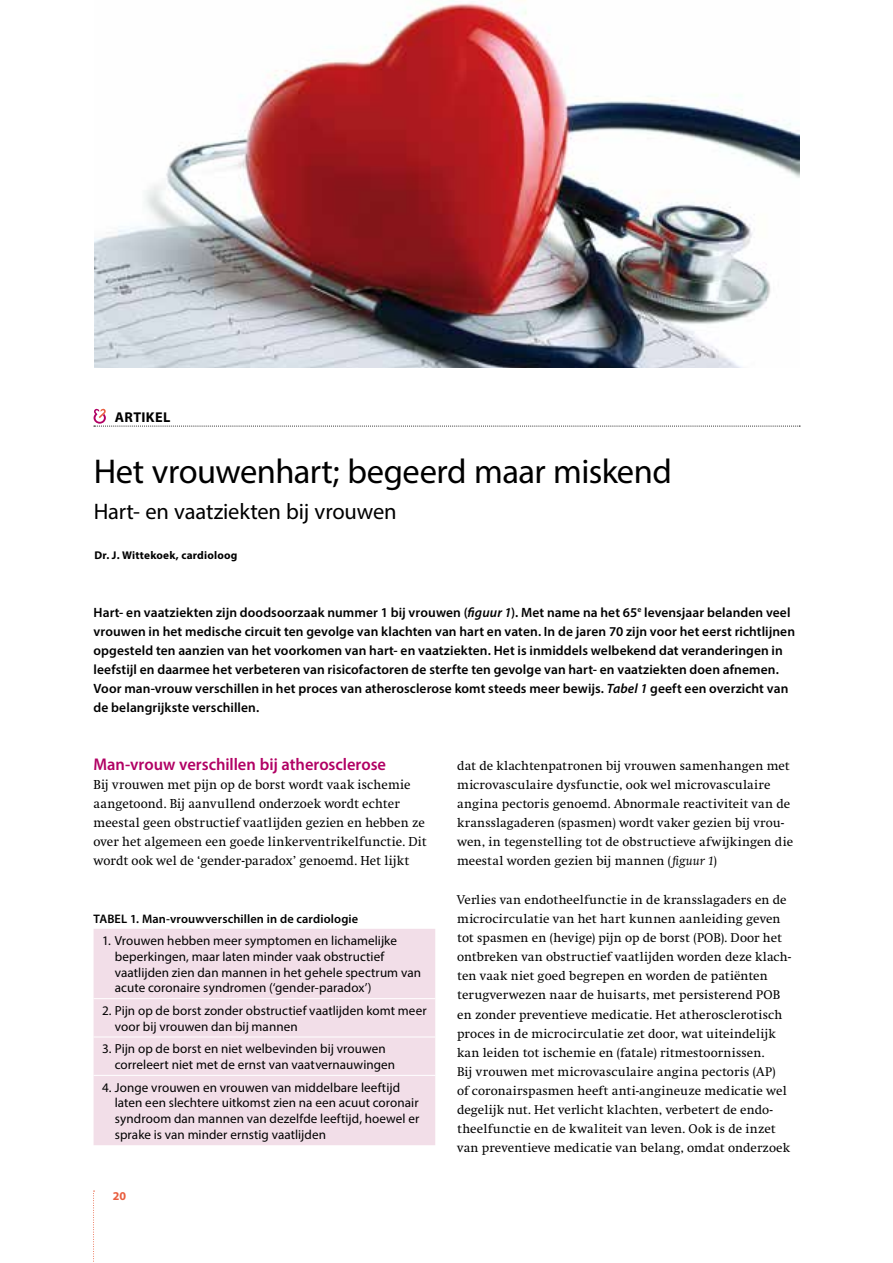
<style>
.page{position:relative;width:893px;height:1263px;background:#fff}
.page>*{position:absolute;margin:0;border:0;box-sizing:border-box;transform-origin:0 0}
.t1{font:34.5px "Myriad Pro";letter-spacing:-.015em;color:#000}
.t2{font:22.5px "Myriad Pro";letter-spacing:-.005em;color:#000}
.t3{font:600 16.95px "Myriad Pro";color:#b10064}
.t4{font:700 14.25px "Myriad Pro";letter-spacing:.03em;color:#000}
.t5{font:600 13.5px/19.2px "Myriad Pro";letter-spacing:.005em;color:#000}
.t6{font:13.5px/19.2px "Swift";letter-spacing:.005em;color:#000}
.t7{font:13.2px/19.2px "Swift";letter-spacing:.01em;color:#000}
.t8{font:13.2px/15.8px "Myriad Pro";letter-spacing:.005em;color:#000}
.t9{font:600 12.3px "Myriad Pro";letter-spacing:.01em;color:#000}
.t10{font:700 12px "Myriad Pro";color:#e95e3f}
.t11{font:700 11.25px "Myriad Pro";letter-spacing:.015em;color:#000}
.s1{font-style:italic}
</style>
<div class="page">
<svg style="left:93px;top:1191px;width:2px;height:71px"></svg>
<svg style="left:94px;top:409px;width:706px;height:18px"></svg>
<div style="left:94px;top:929px;width:341px;height:216px;background:#f2dee8"></div>
<hr style="left:94px;top:998px;width:341px;height:1px;background:#fff">
<hr style="left:94px;top:1037px;width:341px;height:1px;background:#fff">
<hr style="left:94px;top:1075px;width:341px;height:1px;background:#fff">
<img style="left:94px;top:0;width:705px;height:368px">
<p class="t4" style="left:115px;top:407px;width:57px">ARTIKEL</p>
<h1 class="t1" style="left:94px;top:450px;width:580px">Het vrouwenhart; begeerd maar miskend</h1>
<h2 class="t2" style="left:94px;top:497px;width:304px">Hart- en vaatziekten bij vrouwen</h2>
<p class="t11" style="left:95px;top:548px;width:144px">Dr. J. Wittekoek, cardioloog</p>
<p class="t5" style="left:94px;top:602px;width:703px">Hart- en vaatziekten zijn doodsoorzaak nummer 1 bij vrouwen (<span class="s1">figuur 1</span>). Met name na het 65<sup>e</sup> levensjaar belanden veel vrouwen in het medische circuit ten gevolge van klachten van hart en vaten. In de jaren 70 zijn voor het eerst richtlijnen opgesteld ten aanzien van het voorkomen van hart- en vaatziekten. Het is inmiddels welbekend dat veranderingen in leefstijl en daarmee het verbeteren van risicofactoren de sterfte ten gevolge van hart- en vaatziekten doen afnemen.<br>Voor man-vrouw verschillen in het proces van atherosclerose komt steeds meer bewijs. <span class="s1">Tabel 1</span> geeft een overzicht van de belangrijkste verschillen.</p>
<p class="t3" style="left:94px;top:753px;width:294px">Man-vrouw verschillen bij atherosclerose</p>
<p class="t6" style="left:94px;top:775px;width:335px">Bij vrouwen met pijn op de borst wordt vaak ischemie aangetoond. Bij aanvullend onderzoek wordt echter meestal geen obstructief vaatlijden gezien en hebben ze over het algemeen een goede linkerventrikelfunctie. Dit wordt ook wel de ‘gender-paradox’ genoemd. Het lijkt</p>
<p class="t9" style="left:94px;top:911px;width:266px">TABEL 1. Man-vrouwverschillen in de cardiologie</p>
<p class="t8" style="left:115px;top:932px;width:308px;text-indent:-13px">1. Vrouwen hebben meer symptomen en lichamelijke beperkingen, maar laten minder vaak obstructief vaatlijden zien dan mannen in het gehele spectrum van acute coronaire syndromen (‘gender-paradox’)</p>
<p class="t8" style="left:115px;top:1002px;width:313px;text-indent:-13px">2. Pijn op de borst zonder obstructief vaatlijden komt meer voor bij vrouwen dan bij mannen</p>
<p class="t8" style="left:115px;top:1041px;width:282px;text-indent:-13px">3. Pijn op de borst en niet welbevinden bij vrouwen correleert niet met de ernst van vaatvernauwingen</p>
<p class="t8" style="left:115px;top:1079px;width:306px;text-indent:-13px">4. Jonge vrouwen en vrouwen van middelbare leeftijd laten een slechtere uitkomst zien na een acuut coronair syndroom dan mannen van dezelfde leeftijd, hoewel er sprake is van minder ernstig vaatlijden</p>
<p class="t10" style="left:113px;top:1188px;width:15px">20</p>
<p class="t7" style="left:457px;top:756px;width:337px">dat de klachtenpatronen bij vrouwen samenhangen met microvasculaire dysfunctie, ook wel microvasculaire angina pectoris genoemd. Abnormale reactiviteit van de kransslagaderen (spasmen) wordt vaker gezien bij vrou&shy;wen, in tegenstelling tot de obstructieve afwijkingen die meestal worden gezien bij mannen (<span class="s1">figuur 1</span>)</p>
<p class="t7" style="left:457px;top:890px;width:335px">Verlies van endotheelfunctie in de kransslagaders en de microcirculatie van het hart kunnen aanleiding geven tot spasmen en (hevige) pijn op de borst (POB). Door het ontbreken van obstructief vaatlijden worden deze klach&shy;ten vaak niet goed begrepen en worden de patiënten terugverwezen naar de huisarts, met persisterend POB en zonder preventieve medicatie. Het atherosclerotisch proces in de microcirculatie zet door, wat uiteindelijk kan leiden tot ischemie en (fatale) ritmestoornissen.<br>Bij vrouwen met microvasculaire angina pectoris (AP)<br>of coronairspasmen heeft anti-angineuze medicatie wel degelijk nut. Het verlicht klachten, verbetert de endo&shy;theelfunctie en de kwaliteit van leven. Ook is de inzet van preventieve medicatie van belang, omdat onderzoek</p>
</div>
